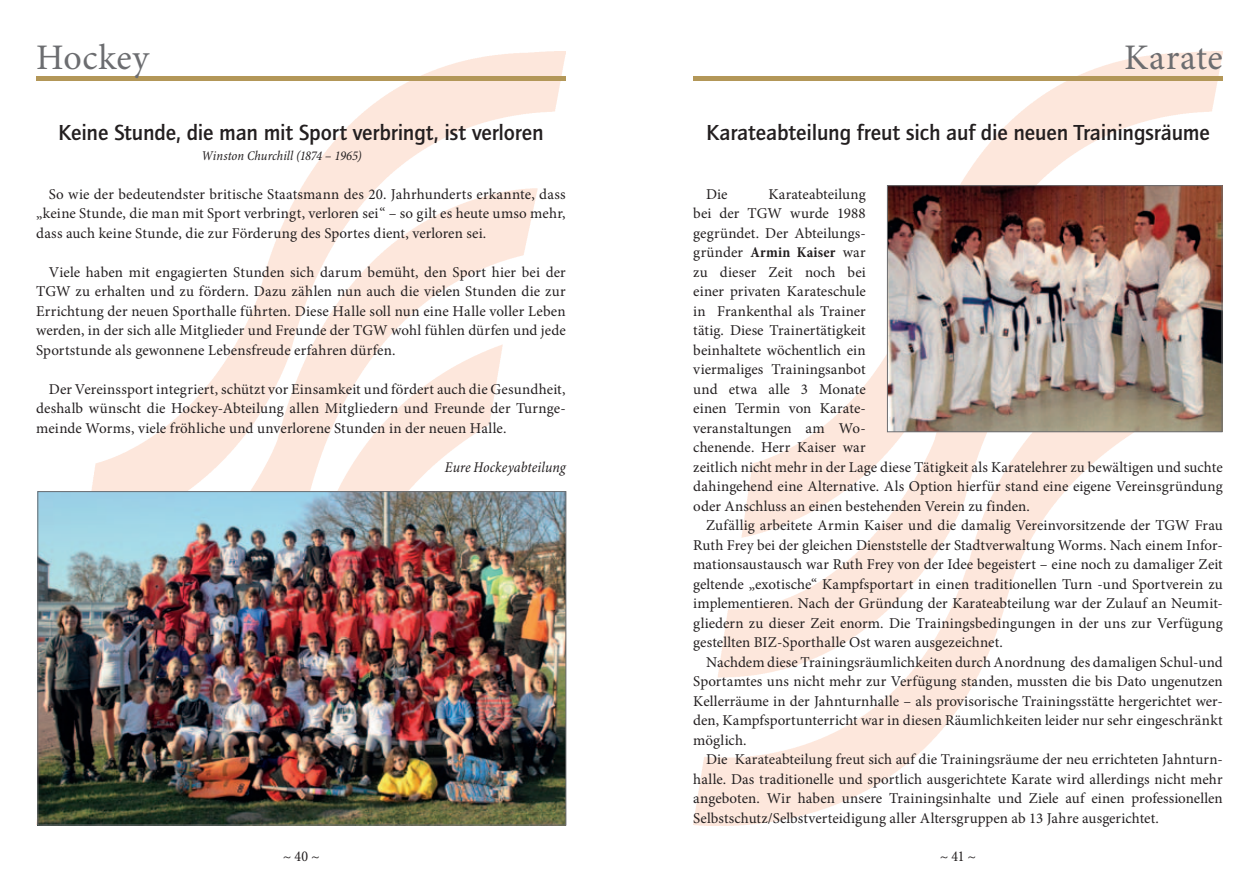
<style>
.page{position:relative;width:1259px;height:893px;background:#fff}
.page>*{position:absolute;margin:0;border:0;box-sizing:border-box;transform-origin:0 0}
.t1{font:36px "Minion Pro";letter-spacing:.015em;color:#6c6d70}
.t2{font:700 22.5px "Quay Itc T";letter-spacing:-.005em;color:#231f20}
.t3{font:15px/19.5px "Minion Pro";letter-spacing:.005em;color:#231f20;text-align:justify}
.t4{font:italic condensed 15px "Minion Pro";letter-spacing:.005em;color:#231f20}
.t5{font:condensed 15px "Minion Pro";color:#231f20}
.t6{font:italic condensed 13.5px "Minion Pro";letter-spacing:.005em;color:#231f20}
.s1{font-weight:700;font-stretch:condensed}
</style>
<div class="page">
<img style="left:36px;top:52px;width:530px;height:774px">
<img style="left:693px;top:52px;width:529px;height:774px">
<div style="left:36px;top:76px;width:530px;height:5px;background:#b39758"></div>
<img style="left:39px;top:493px;width:525px;height:330px">
<div style="left:693px;top:76px;width:529px;height:5px;background:#b39758"></div>
<img style="left:889px;top:187px;width:331px;height:243px">
<div style="left:887px;top:185px;width:335px;height:247px;border:1px solid #6c6d70"></div>
<h1 class="t1" style="left:36px;top:33px;width:115px">Hockey</h1>
<h1 class="t1" style="left:1124px;top:33px;width:100px">Karate</h1>
<h2 class="t2" style="left:58px;top:119px;width:487px">Keine Stunde, die man mit Sport verbringt, ist verloren</h2>
<p class="t6" style="left:202px;top:147px;width:162px">Winston Churchill (1874 – 1965)</p>
<h2 class="t2" style="left:706px;top:119px;width:505px">Karateabteilung freut sich auf die neuen Trainingsräume</h2>
<p class="t3" style="left:36px;top:184px;width:531px;text-indent:13px">So wie der bedeutendster britische Staatsmann des 20. Jahrhunderts erkannte, dass „keine Stunde, die man mit Sport verbringt, verloren sei“ – so gilt es heute umso mehr, dass auch keine Stunde, die zur Förderung des Sportes dient, verloren sei.</p>
<p class="t3" style="left:36px;top:262px;width:531px;text-indent:13px">Viele haben mit engagierten Stunden sich darum bemüht, den Sport hier bei der TGW zu erhalten und zu fördern. Dazu zählen nun auch die vielen Stunden die zur Errichtung der neuen Sporthalle führten. Diese Halle soll nun eine Halle voller Leben werden, in der sich alle Mitglieder und Freunde der TGW wohl fühlen dürfen und jede Sportstunde als gewonnene Lebensfreude erfahren dürfen.</p>
<p class="t3" style="left:36px;top:379px;width:531px;text-indent:13px">Der Vereinssport integriert, schützt vor Einsamkeit und fördert auch die Gesundheit, deshalb wünscht die Hockey-Abteilung allen Mitgliedern und Freunde der Turnge&shy;meinde Worms, viele fröhliche und unverlorene Stunden in der neuen Halle.</p>
<p class="t4" style="left:445px;top:458px;width:122px">Eure Hockeyabteilung</p>
<p class="t3" style="left:693px;top:184px;width:531px;text-align:left;text-indent:75px">Karateabteilung<br>bei der TGW wurde 1988<br>gegründet. Der Abteilungs-<br>gründer <span class="s1">Armin Kaiser</span> war<br>zu dieser Zeit noch bei<br>einer privaten Karateschule<br>in Frankenthal als Trainer<br>tätig. Diese Trainertätigkeit<br>beinhaltete wöchentlich ein<br>viermaliges Trainingsanbot<br>und etwa alle 3 Monate<br>einen Termin von Karate-<br>veranstaltungen am Wo-<br>chenende. Herr Kaiser war<br>zeitlich nicht mehr in der Lage diese Tätigkeit als Karatelehrer zu bewältigen und suchte dahingehend eine Alternative. Als Option hierfür stand eine eigene Vereinsgründung oder Anschluss an einen bestehenden Verein zu finden.</p>
<p class="t3" style="left:693px;top:516px;width:531px;text-indent:13px">Zufällig arbeitete Armin Kaiser und die damalig Vereinvorsitzende der TGW Frau Ruth Frey bei der gleichen Dienststelle der Stadtverwaltung Worms. Nach einem Infor&shy;mationsaustausch war Ruth Frey von der Idee begeistert – eine noch zu damaliger Zeit geltende „exotische“ Kampfsportart in einen traditionellen Turn -und Sportverein zu implementieren. Nach der Gründung der Karateabteilung war der Zulauf an Neumit&shy;gliedern zu dieser Zeit enorm. Die Trainingsbedingungen in der uns zur Verfügung gestellten BIZ-Sporthalle Ost waren ausgezeichnet.</p>
<p class="t3" style="left:693px;top:652px;width:531px;text-indent:13px">Nachdem diese Trainingsräumlichkeiten durch Anordnung des damaligen Schul-und Sportamtes uns nicht mehr zur Verfügung standen, mussten die bis Dato ungenutzen Kellerräume in der Jahnturnhalle – als provisorische Trainingsstätte hergerichtet wer&shy;den, Kampfsportunterricht war in diesen Räumlichkeiten leider nur sehr eingeschränkt möglich.</p>
<p class="t3" style="left:693px;top:750px;width:531px;text-indent:13px">Die Karateabteilung freut sich auf die Trainingsräume der neu errichteten Jahnturn&shy;halle. Das traditionelle und sportlich ausgerichtete Karate wird allerdings nicht mehr angeboten. Wir haben unsere Trainingsinhalte und Ziele auf einen professionellen Selbstschutz/Selbstverteidigung aller Altersgruppen ab 13 Jahre ausgerichtet.</p>
<p class="t3" style="left:706px;top:184px;width:23px">Die</p>
<p class="t5" style="left:283px;top:848px;width:38px">~ 40 ~</p>
<p class="t5" style="left:940px;top:848px;width:38px">~ 41 ~</p>
</div>
